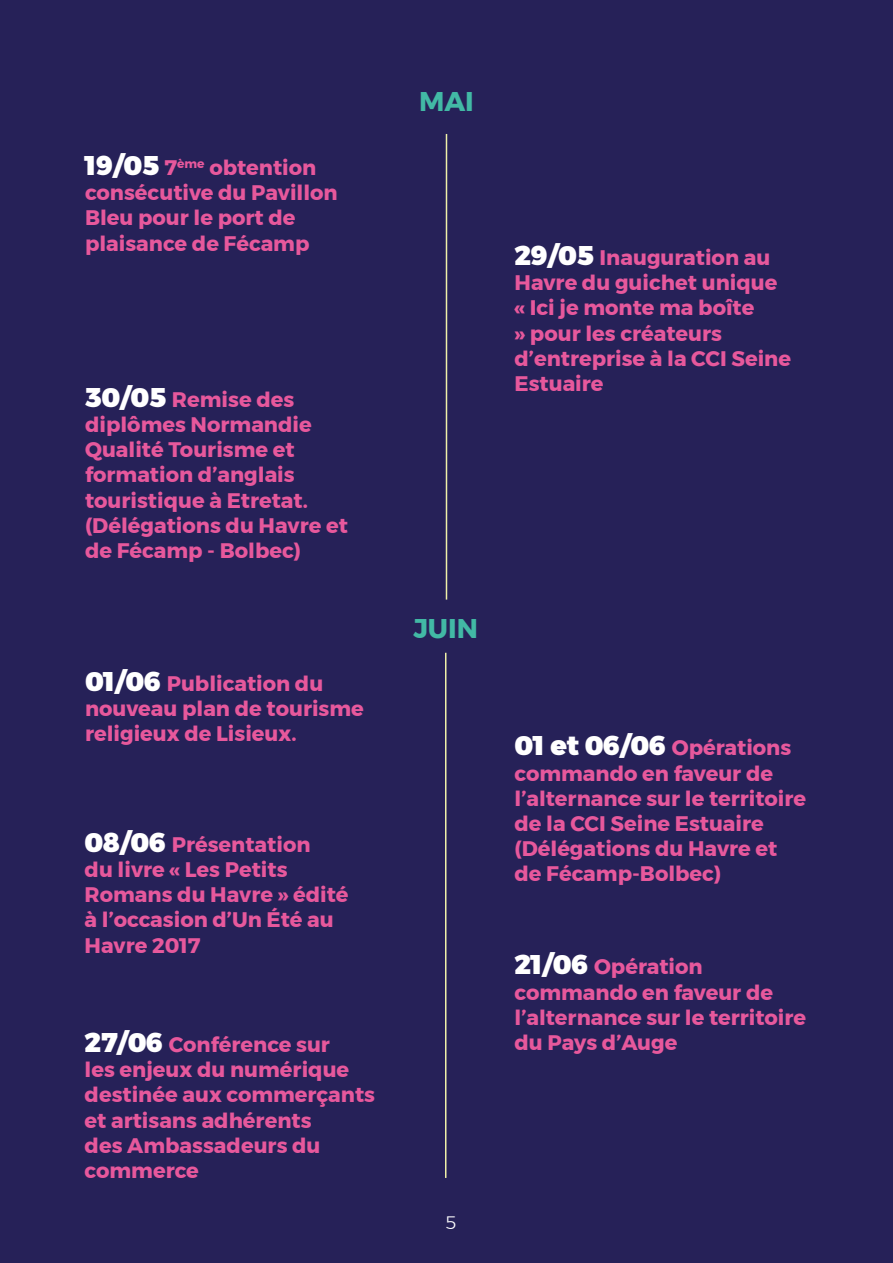
<style>
.page{position:relative;width:893px;height:1263px;background:#262158}
.page>*{position:absolute;margin:0;border:0;box-sizing:border-box;transform-origin:0 0}
.t1{font:700 27px "Montserrat";color:#42b9a5}
.t2{font:700 21px/25.2px "Montserrat";color:#e7589c}
.t3{font:300 18px "Montserrat";color:#fff}
.s1{font-weight:900;font-size:27px;color:#fff}
</style>
<div class="page">
<hr style="left:446px;top:134px;width:1px;height:466px;background:#eff0a8">
<hr style="left:445px;top:653px;width:1px;height:525px;background:#eff0a8">
<p class="t2" style="left:85px;top:155px;width:254px"><span class="s1">19/05</span> 7<sup>ème</sup> obtention consécutive du Pavillon<br>Bleu pour le port de plaisance de Fécamp</p>
<p class="t2" style="left:85px;top:387px;width:264px"><span class="s1">30/05</span> Remise des diplômes Normandie<br>Qualité Tourisme et formation d’anglais touristique à Etretat. (Délégations du Havre et de Fécamp - Bolbec)</p>
<p class="t2" style="left:85px;top:671px;width:280px"><span class="s1">01/06</span> Publication du nouveau plan de tourisme religieux de Lisieux.</p>
<p class="t2" style="left:85px;top:832px;width:265px"><span class="s1">08/06</span> Présentation<br>du livre « Les Petits<br>Romans du Havre » édité à l’occasion d’Un Été au<br>Havre 2017</p>
<p class="t1" style="left:419px;top:80px;width:56px">MAI</p>
<p class="t2" style="left:514px;top:245px;width:278px"><span class="s1">29/05</span> Inauguration au<br>Havre du guichet unique « Ici je monte ma boîte<br>» pour les créateurs d’entreprise à la CCI Seine<br>Estuaire</p>
<p class="t1" style="left:413px;top:607px;width:66px">JUIN</p>
<p class="t2" style="left:514px;top:735px;width:293px"><span class="s1">01 et 06/06</span> Opérations commando en faveur de l’alternance sur le territoire de la CCI Seine Estuaire (Délégations du Havre et de Fécamp-Bolbec)</p>
<p class="t2" style="left:514px;top:954px;width:293px"><span class="s1">21/06</span> Opération commando en faveur de l’alternance sur le territoire</p>
<p class="t2" style="left:85px;top:1032px;width:247px"><span class="s1">27/06</span> Conférence sur</p>
<p class="t2" style="left:514px;top:1030px;width:164px">du Pays d’Auge</p>
<p class="t2" style="left:85px;top:1057px;width:292px">les enjeux du numérique destinée aux commerçants et artisans adhérents<br>des Ambassadeurs du commerce</p>
<p class="t3" style="left:445px;top:1209px;width:13px">5</p>
</div>
